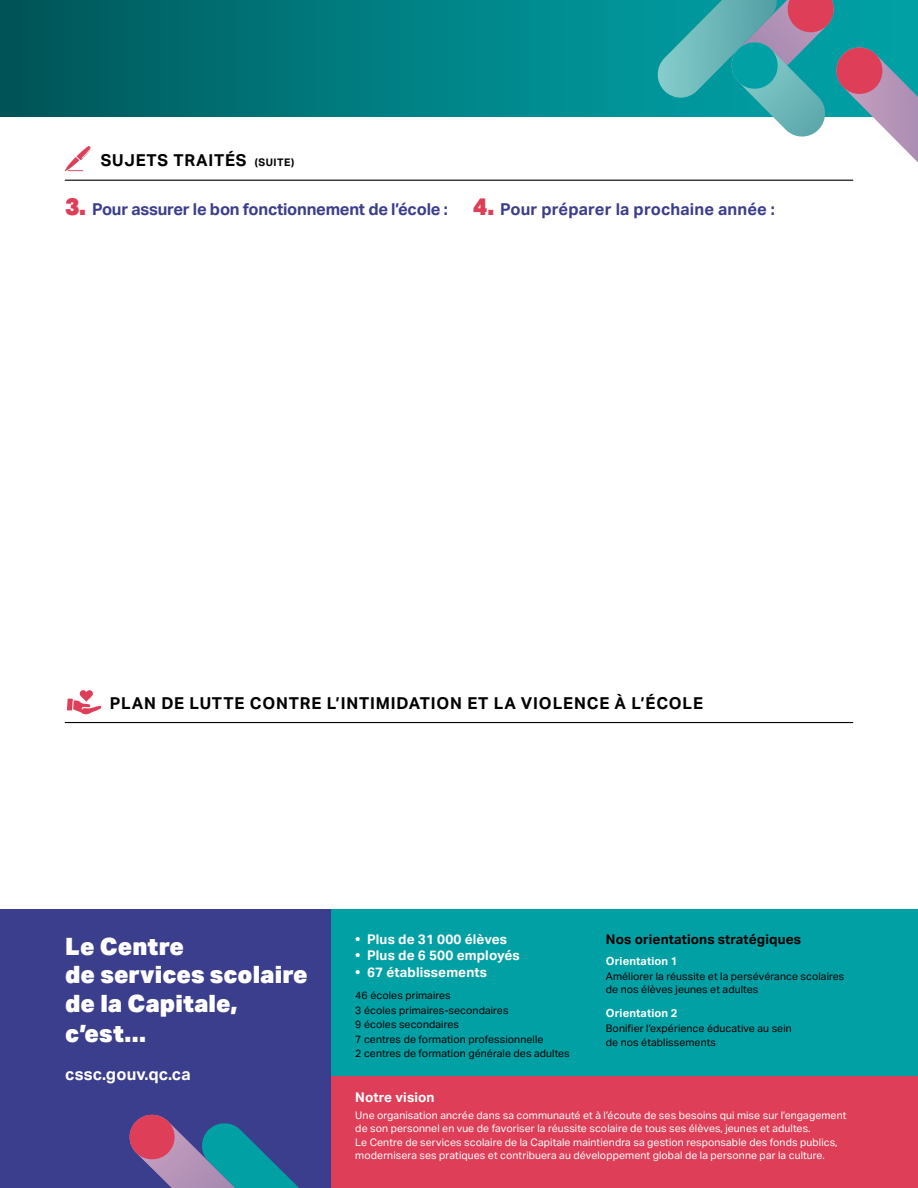
<style>
.page{position:relative;width:918px;height:1188px;background:#fff}
.page>*{position:absolute;margin:0;border:0;box-sizing:border-box;transform-origin:0 0}
.t1{font:900 24px/29px "Aktiv Grotesk";letter-spacing:.005em;color:#fff}
.t2{font:700 16.5px "Aktiv Grotesk";letter-spacing:-.015em;color:#3b3e8c}
.t3{font:700 16.5px "Aktiv Grotesk";letter-spacing:.05em;color:#000}
.t4{font:700 16.5px "Aktiv Grotesk";letter-spacing:.01em;color:#fff}
.t5{font:700 13.5px "Aktiv Grotesk";letter-spacing:.01em;color:#fff}
.t6{font:700 13.5px "Aktiv Grotesk";letter-spacing:.01em;color:#000}
.t7{font:700 11.25px "Aktiv Grotesk";letter-spacing:.01em;color:#fff}
.t8{font:10.5px/13.5px "Aktiv Grotesk";letter-spacing:.01em;color:#fff}
.t9{font:10.5px/14.4px "Aktiv Grotesk";letter-spacing:.01em;color:#000}
.s1{font-size:10.5px}
.s2{font-weight:900;font-size:24px;color:#de3e57}
</style>
<div class="page">
<svg style="left:0;top:0;width:655px;height:117px;background:#00777a"></svg>
<div style="left:0;top:909px;width:918px;height:279px;background:#00a0a5"></div>
<div style="left:330px;top:1077px;width:588px;height:111px;background:#de3e57"></div>
<div style="left:0;top:909px;width:330px;height:279px;background:#3b3e8c"></div>
<hr style="left:65px;top:180px;width:788px;height:1px;background:#000">
<hr style="left:65px;top:722px;width:788px;height:1px;background:#000">
<svg style="left:65px;top:146px;width:26px;height:25px"></svg>
<svg style="left:67px;top:690px;width:34px;height:25px"></svg>
<svg style="left:129px;top:1114px;width:170px;height:74px"></svg>
<svg style="left:655px;top:0;width:263px;height:162px"></svg>
<h2 class="t3" style="left:101px;top:150px;width:195px">SUJETS TRAITÉS <span class="s1">(SUITE)</span></h2>
<h2 class="t2" style="left:65px;top:199px;width:711px"><span class="s2">3.</span> Pour assurer le bon fonctionnement de l’école : <span class="s2">4.</span> Pour préparer la prochaine année :</h2>
<h2 class="t3" style="left:110px;top:693px;width:595px">PLAN DE LUTTE CONTRE L’INTIMIDATION ET LA VIOLENCE À L’ÉCOLE</h2>
<h1 class="t1" style="left:65px;top:931px;width:244px">Le Centre<br>de services scolaire de la Capitale, c’est...</h1>
<p class="t6" style="left:606px;top:931px;width:197px">Nos orientations stratégiques</p>
<p class="t5" style="left:355px;top:931px;width:153px">• Plus de 31 000 élèves</p>
<p class="t5" style="left:355px;top:947px;width:166px">• Plus de 6 500 employés</p>
<p class="t5" style="left:355px;top:964px;width:133px">• 67 établissements</p>
<p class="t9" style="left:355px;top:988px;width:216px">46 écoles primaires<br>3 écoles primaires-secondaires<br>9 écoles secondaires<br>7 centres de formation professionnelle<br>2 centres de formation générale des adultes</p>
<p class="t5" style="left:355px;top:1089px;width:81px">Notre vision</p>
<p class="t8" style="left:355px;top:1108px;width:493px">Une organisation ancrée dans sa communauté et à l’écoute de ses besoins qui mise sur l’engagement de son personnel en vue de favoriser la réussite scolaire de tous ses élèves, jeunes et adultes.<br>Le Centre de services scolaire de la Capitale maintiendra sa gestion responsable des fonds publics, modernisera ses pratiques et contribuera au développement global de la personne par la culture.</p>
<p class="t7" style="left:606px;top:954px;width:73px">Orientation 1</p>
<p class="t9" style="left:606px;top:969px;width:240px;line-height:13.5px">Améliorer la réussite et la persévérance scolaires de nos élèves jeunes et adultes</p>
<p class="t7" style="left:606px;top:1006px;width:73px">Orientation 2</p>
<p class="t9" style="left:606px;top:1022px;width:187px;line-height:13.5px">Bonifier l’expérience éducative au sein de nos établissements</p>
<h2 class="t4" style="left:65px;top:1064px;width:127px">cssc.gouv.qc.ca</h2>
</div>
